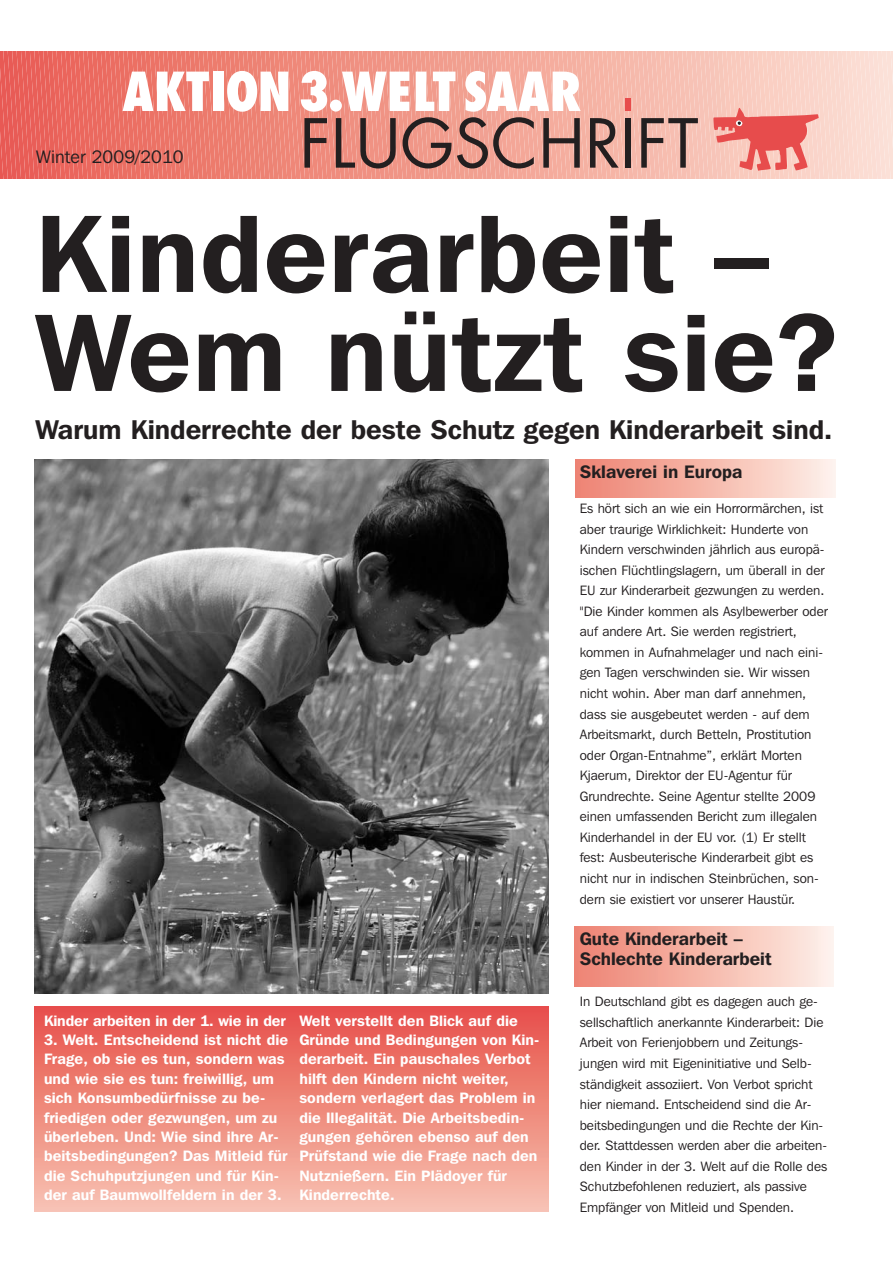
<style>
.page{position:relative;width:893px;height:1263px;background:#fff}
.page>*{position:absolute;margin:0;border:0;box-sizing:border-box;transform-origin:0 0}
.t1{font:600 109.5px/99px "Franklin Gothic IT Cby BT";letter-spacing:.01em;color:#231f20}
.t2{font:600 27px "Franklin Gothic IT Cby BT";color:#231f20}
.t3{font:600 18px/20.5px "Franklin Gothic IT Cby BT";color:#231f20}
.t4{font:18px "Franklin Gothic IT Cby BT";letter-spacing:.005em;color:#231f20}
.t5{font:600 15px/19.4px "Franklin Gothic IT Cby BT";letter-spacing:.005em;color:#fff}
.t6{font:13.5px/20.5px "Franklin Gothic IT Cby BT";color:#231f20}
</style>
<div class="page">
<div style="left:34px;top:1006px;width:515px;height:206px;background:linear-gradient(to bottom,#e74f48,#f7c3b1)"></div>
<div style="left:574px;top:926px;width:259px;height:60px;background:linear-gradient(to right,#ee8170,#fef0e8)"></div>
<div style="left:576px;top:459px;width:259px;height:38px;background:linear-gradient(to right,#ee8170,#fef0e8)"></div>
<svg style="left:0;top:51px;width:893px;height:128px;background:#e8a096"></svg>
<div style="left:625px;top:98px;width:6px;height:13px;background:#e74c4c"></div>
<div style="left:625px;top:118px;width:6px;height:50px;background:#231f20"></div>
<img style="left:34px;top:459px;width:515px;height:534px">
<h3 class="t4" style="left:36px;top:151px;width:149px">Winter 2009/2010</h3>
<h1 class="t1" style="left:36px;top:214px;width:804px">Kinderarbeit –<br>Wem nützt sie?</h1>
<h2 class="t2" style="left:36px;top:420px;width:798px">Warum Kinderrechte der beste Schutz gegen Kinderarbeit sind.</h2>
<h3 class="t3" style="left:580px;top:463px;width:164px">Sklaverei in Europa</h3>
<p class="t6" style="left:580px;top:499px;width:250px">Es hört sich an wie ein Horrormärchen, ist aber traurige Wirklichkeit: Hunderte von Kindern verschwinden jährlich aus europä - ischen Flüchtlingslagern, um überall in der EU zur Kinderarbeit gezwungen zu werden. "Die Kinder kommen als Asylbewerber oder auf andere Art. Sie werden registriert,<br>kom men in Aufnahmelager und nach eini&shy;gen Tagen verschwinden sie. Wir wissen nicht wohin. Aber man darf annehmen, dass sie ausgebeutet werden - auf dem Arbeitsmarkt, durch Betteln, Prostitution oder Organ-Entnahme”, erklärt Morten Kjaerum, Direktor der EU-Agentur für Grundrechte. Seine Agentur stellte 2009 einen umfassenden Bericht zum illegalen Kinderhandel in der EU vor. (1) Er stellt fest: Ausbeuterische Kinderarbeit gibt es nicht nur in indischen Steinbrüchen, son&shy;dern sie existiert vor unserer Haustür.</p>
<h3 class="t3" style="left:580px;top:930px;width:193px">Gute Kinderarbeit –<br>Schlechte Kinderarbeit</h3>
<p class="t6" style="left:580px;top:993px;width:249px">In Deutschland gibt es dagegen auch ge - sellschaftlich anerkannte Kinderarbeit: Die Arbeit von Ferienjobbern und Zeitungs - jungen wird mit Eigeninitiative und Selb - ständigkeit assoziiert. Von Verbot spricht hier niemand. Entscheidend sind die Ar - beitsbedingungen und die Rechte der Kin - der. Stattdessen werden aber die arbeiten&shy;den Kinder in der 3. Welt auf die Rolle des Schutzbefohlenen reduziert, als passive Empfänger von Mitleid und Spenden.</p>
<p class="t5" style="left:44px;top:1012px;width:244px">Kinder arbeiten in der 1. wie in der</p>
<p class="t5" style="left:44px;top:1031px;width:246px">3. Welt. Entscheidend ist nicht die Frage, ob sie es tun, sondern was und wie sie es tun: freiwillig, um sich Kon sum bedürfnisse zu be - friedigen oder gezwungen, um zu überleben. Und: Wie sind ihre Ar - beitsbedingungen? Das Mitleid für die Schuhputzjungen und für Kin - der auf Baumwollfeldern in der 3.</p>
<p class="t5" style="left:299px;top:1012px;width:241px">Welt verstellt den Blick auf die<br>Gründe und Bedingungen von Kin - derarbeit. Ein pauschales Ver bot hilft den Kindern nicht weiter,<br>son dern verlagert das Problem in die Illegalität. Die Arbeitsbe din - gungen gehören ebenso auf den<br>Prüfstand wie die Frage nach den<br>Nutznießern. Ein Plädoyer für<br>Kinderrechte.</p>
</div>
